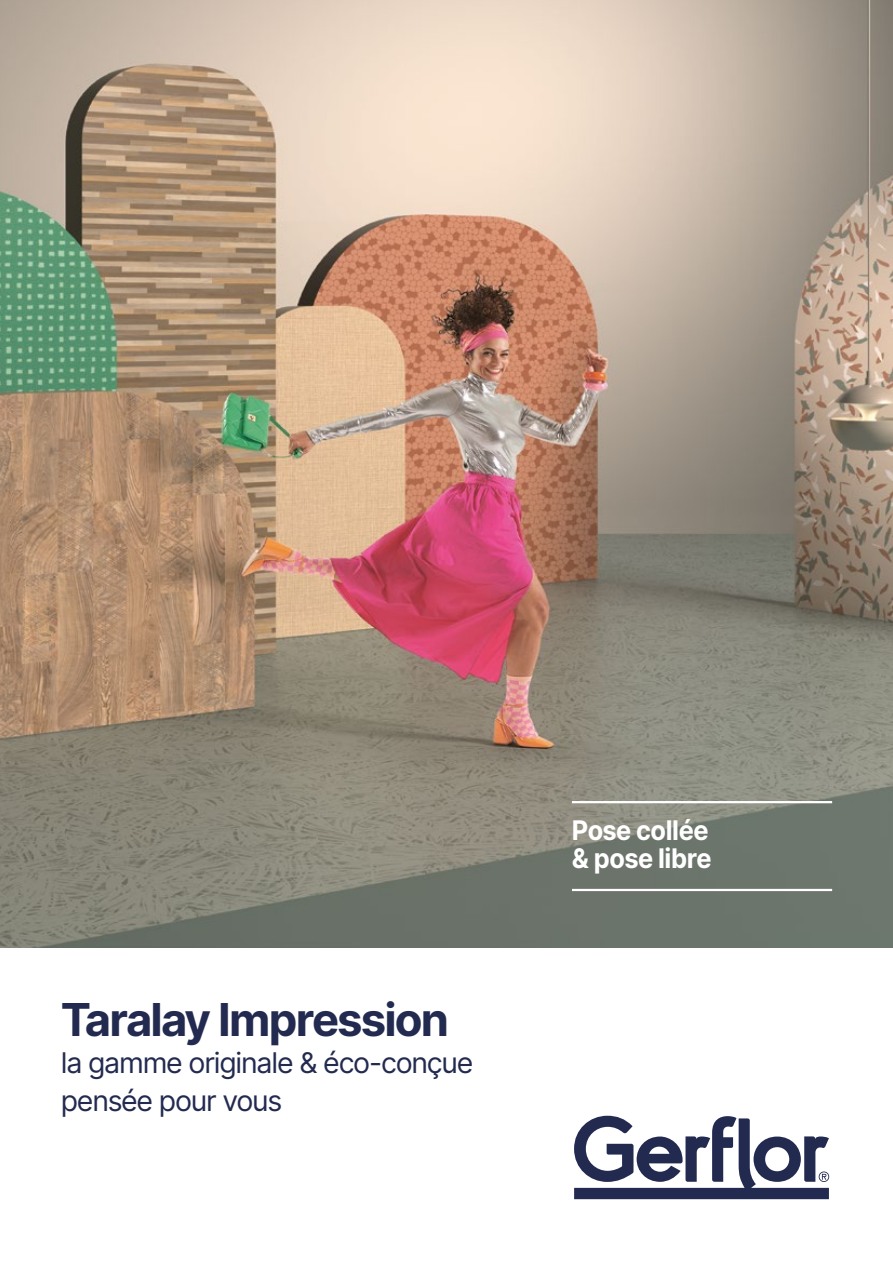
<style>
.page{position:relative;width:893px;height:1263px;background:#fff}
.page>*{position:absolute;margin:0;border:0;box-sizing:border-box;transform-origin:0 0}
.t1{font:700 45.3px "Inter";letter-spacing:-.045em;color:#232a50}
.t2{font:28.5px/37.5px "Inter";letter-spacing:-.04em;color:#232a50}
.t3{font:700 27px/28.5px "Inter";letter-spacing:-.02em;color:#fff;scale:.94 1}
</style>
<div class="page">
<img style="left:0;top:0;width:893px;height:947px">
<svg style="left:574px;top:1116px;width:255px;height:83px"></svg>
<hr style="left:572px;top:801px;width:260px;height:2px;background:#fff">
<hr style="left:572px;top:889px;width:260px;height:2px;background:#fff">
<h1 class="t1" style="left:61px;top:986px;width:390px">Taralay Impression</h1>
<p class="t2" style="left:61px;top:1043px;width:414px">la gamme originale &amp; éco-conçue pensée pour vous</p>
<p class="t3" style="left:572px;top:815px;width:150px">Pose collée &amp; pose libre</p>
</div>
